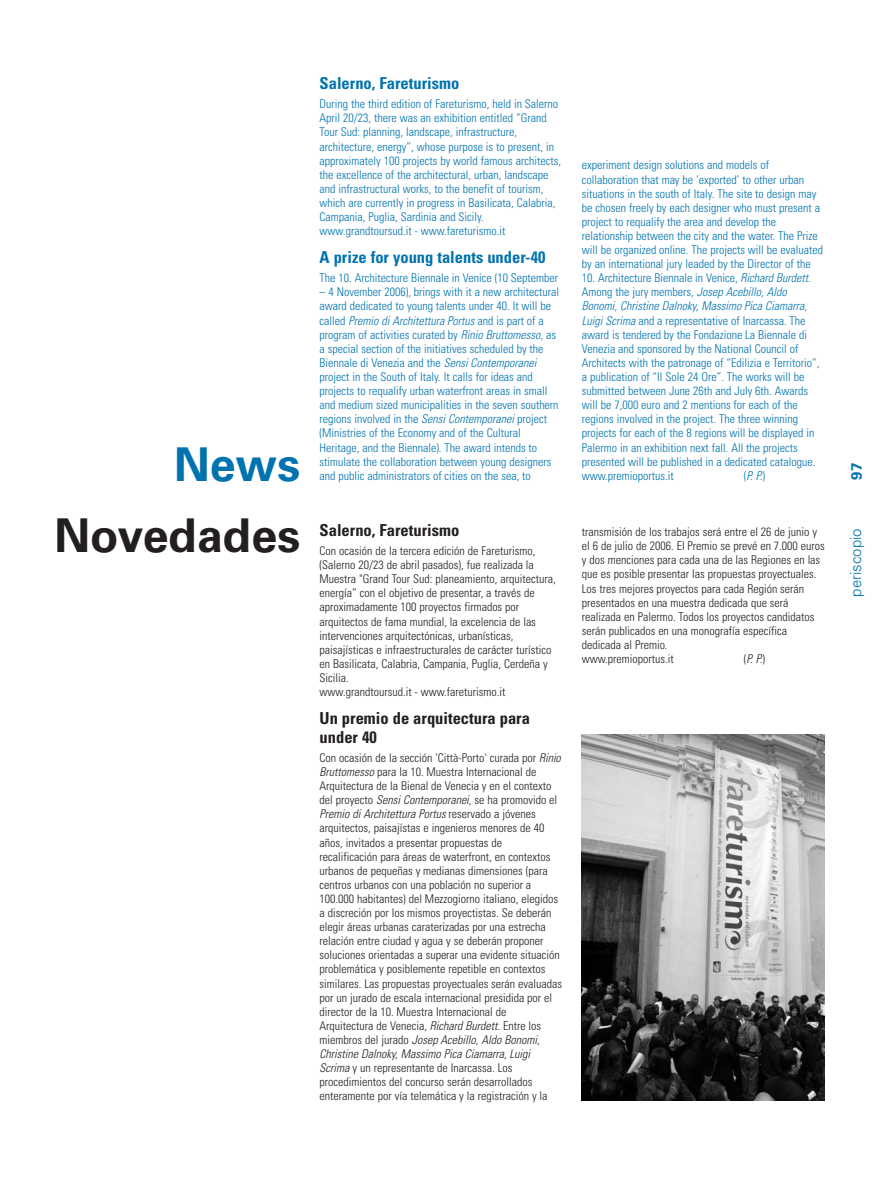
<style>
.page{position:relative;width:893px;height:1191px;background:#fff}
.page>*{position:absolute;margin:0;border:0;box-sizing:border-box;transform-origin:0 0}
.t1{font:700 46.5px "Univers";color:#231f20}
.t2{font:700 46.5px "Univers";color:#0073ae}
.t3{font:700 condensed 16.5px/18.8px "Univers";color:#231f20}
.t4{font:700 condensed 16.5px "Univers";color:#0073ae}
.t5{font:300 15px "Univers";color:#0073ae}
.t6{font:700 15px "Univers";color:#0073ae}
.t7{font:300 condensed 12px/14.1px "Univers";color:#0073ae}
.t8{font:300 condensed 12px/14.1px "Univers";color:#231f20}
.t9{font:italic 300 condensed 12px "Univers";color:#0073ae}
.t10{font:italic 300 condensed 12px "Univers";color:#231f20}
.s1{font-style:italic}
.s2{font-style:normal}
</style>
<div class="page">
<img style="left:582px;top:734px;width:243px;height:366px">
<h1 class="t2" style="left:174px;top:447px;width:128px">News</h1>
<h1 class="t1" style="left:54px;top:518px;width:248px">Novedades</h1>
<h2 class="t4" style="left:320px;top:78px;width:141px">Salerno, Fareturismo</h2>
<p class="t7" style="left:320px;top:98px;width:243px">During the third edition of Fareturismo, held in Salerno April 20/23, there was an exhibition entitled “Grand Tour Sud: planning, landscape, infrastructure, architecture, energy”, whose purpose is to present, in approximately 100 projects by world famous architects, the excellence of the architectural, urban, landscape and infrastructural works, to the benefit of tourism, which are currently in progress in Basilicata, Calabria, Campania, Puglia, Sardinia and Sicily. www.grandtoursud.it - www.fareturismo.it</p>
<h2 class="t4" style="left:320px;top:251px;width:227px">A prize for young talents under-40</h2>
<p class="t7" style="left:320px;top:272px;width:240px">The 10. Architecture Biennale in Venice (10 September</p>
<p class="t7" style="left:320px;top:286px;width:241px">– 4 November 2006), brings with it a new architectural award dedicated to young talents under 40. It will be called <span class="s1">Premio di Architettura Portus</span> and is part of a program of activities curated by <span class="s1">Rinio Bruttomesso</span>, as a special section of the initiatives scheduled by the Biennale di Venezia and the <span class="s1">Sensi Contemporanei </span>project in the South of Italy. It calls for ideas and projects to requalify urban waterfront areas in small and medium sized municipalities in the seven southern regions involved in the <span class="s1">Sensi Contemporanei</span> project (Ministries of the Economy and of the Cultural Heritage, and the Biennale). The award intends to stimulate the collaboration between young designers and public administrators of cities on the sea, to</p>
<h2 class="t3" style="left:320px;top:522px;width:141px">Salerno, Fareturismo</h2>
<p class="t8" style="left:320px;top:545px;width:238px">Con ocasión de la tercera edición de Fareturismo, (Salerno 20/23 de abril pasados), fue realizada la Muestra "Grand Tour Sud: planeamiento, arquitectura, energía” con el objetivo de presentar, a través de aproximadamente 100 proyectos firmados por arquitectos de fama mundial, la excelencia de las intervenciones arquitectónicas, urbanísticas, paisajísticas e infraestructurales de carácter turístico en Basilicata, Calabria, Campania, Puglia, Cerdeña y Sicilia.<br>www.grandtoursud.it - www.fareturismo.it</p>
<h2 class="t3" style="left:320px;top:710px;width:212px">Un premio de arquitectura para under 40</h2>
<p class="t8" style="left:320px;top:751px;width:244px">Con ocasión de la sección 'Città-Porto' curada por <span class="s1">Rinio Bruttomesso</span> para la 10. Muestra Internacional de Arquitectura de la Bienal de Venecia y en el contexto del proyecto <span class="s1">Sensi Contemporanei</span>, se ha promovido el <span class="s1">Premio di Architettura Portus</span> reservado a jóvenes arquitectos, paisajístas e ingenieros menores de 40 años, invitados a presentar propuestas de recalificación para áreas de waterfront, en contextos urbanos de pequeñas y medianas dimensiones (para centros urbanos con una población no superior a 100.000 habitantes) del Mezzogiorno italiano, elegidos a discreción por los mismos proyectistas. Se deberán elegir áreas urbanas caraterizadas por una estrecha relación entre ciudad y agua y se deberán proponer soluciones orientadas a superar una evidente situación problemática y posiblemente repetible en contextos similares. Las propuestas proyectuales serán evaluadas por un jurado de escala internacional presidida por el director de la 10. Muestra Internacional de Arquitectura de Venecia, <span class="s1">Richard Burdett</span>. Entre los miembros del jurado <span class="s1">Josep Acebillo, Aldo Bonomi, Christine Dalnoky, Massimo Pica Ciamarra, Luigi Scrima</span> y un representante de Inarcassa. Los procedimientos del concurso serán desarrollados enteramente por vía telemática y la registración y la</p>
<p class="t7" style="left:582px;top:159px;width:243px">experiment design solutions and models of collaboration that may be ‘exported’ to other urban situations in the south of Italy. The site to design may be chosen freely by each designer who must present a project to requalify the area and develop the relationship between the city and the water. The Prize will be organized online. The projects will be evaluated by an international jury leaded by the Director of the</p>
<p class="t7" style="left:582px;top:272px;width:239px">10. Architecture Biennale in Venice, <span class="s1">Richard Burdett</span>.<br>Among the jury members, <span class="s1">Josep Acebillo</span>, <span class="s1">Aldo Bonomi, Christine Dalnoky, Massimo Pica Ciamarra, Luigi Scrima</span> and a representative of Inarcassa. The award is tendered by the Fondazione La Biennale di Venezia and sponsored by the National Council of Architects with the patronage of “Edilizia e Territorio”, a publication of “Il Sole 24 Ore”. The works will be submitted between June 26th and July 6th. Awards will be 7,000 euro and 2 mentions for each of the regions involved in the project. The three winning projects for each of the 8 regions will be displayed in Palermo in an exhibition next fall. All the projects presented will be published in a dedicated catalogue. www.premioportus.it</p>
<p class="t9" style="left:744px;top:471px;width:23px"><span class="s2">(</span>P. P.<span class="s2">)</span></p>
<p class="t8" style="left:582px;top:526px;width:244px">transmisión de los trabajos será entre el 26 de junio y el 6 de julio de 2006. El Premio se prevé en 7.000 euros y dos menciones para cada una de las Regiones en las que es posible presentar las propuestas proyectuales.<br>Los tres mejores proyectos para cada Región serán presentados en una muestra dedicada que será realizada en Palermo. Todos los proyectos candidatos serán publicados en una monografía específica dedicada al Premio.<br>www.premioportus.it</p>
<p class="t10" style="left:744px;top:654px;width:23px"><span class="s2">(</span>P. P.<span class="s2">)</span></p>
<p class="t6" style="left:851px;top:480px;width:19px;rotate:-90deg">97</p>
<p class="t5" style="left:850px;top:596px;width:70px;rotate:-90deg">periscopio</p>
</div>
